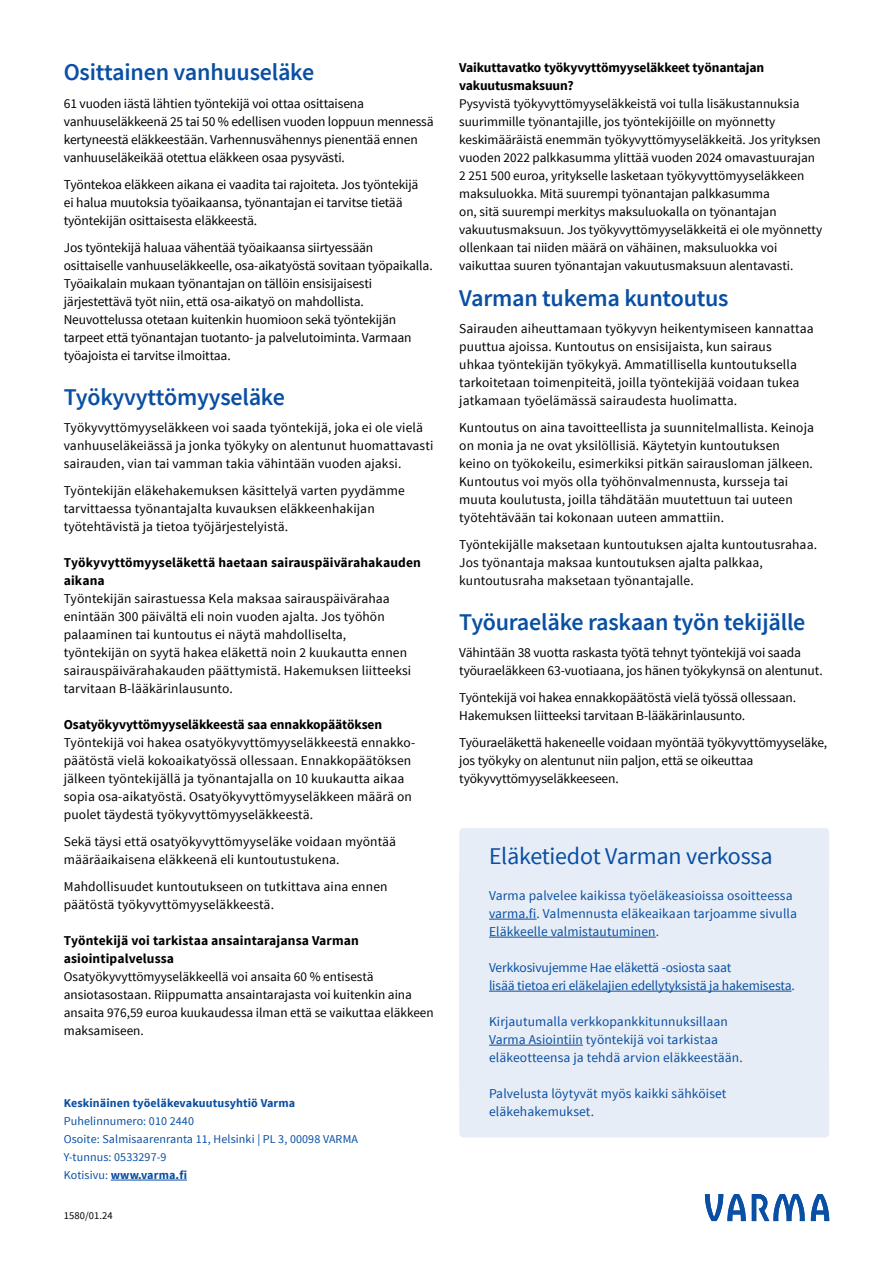
<style>
.page{position:relative;width:893px;height:1263px;background:#fff}
.page>*{position:absolute;margin:0;border:0;box-sizing:border-box;transform-origin:0 0}
._2__Otsikko{font:600 24px "Source Sans Pro";letter-spacing:-.01em;color:#094fa3}
.Loppulaatikko__otsikko{font:24px "Source Sans Pro";letter-spacing:-.01em;color:#094fa3}
._2__Otsikko_1_rivi{font:600 24px "Source Sans Pro";letter-spacing:-.01em;color:#094fa3}
.leipis{font:13.5px/18px "Source Sans Pro";letter-spacing:.005em;color:#000}
.Loppulaatikko__mammy{font:13.5px/18px "Source Sans Pro";letter-spacing:.01em;color:#094fa3}
._3__Otsikko{font:700 13.5px/18px "Source Sans Pro";letter-spacing:.01em;color:#000}
._3__Otsikko-2{font:700 13.5px/18px "Source Sans Pro";letter-spacing:-.01em;color:#000}
.Loppulaatikko__mammy-2{font:13.5px/18px "Source Sans Pro";letter-spacing:-.01em;color:#094fa3}
.Loppulaatikko__viimeinen_kappale{font:13.5px/18px "Source Sans Pro";letter-spacing:.01em;color:#094fa3}
.leipis-2{font:13.2px/18px "Source Sans Pro";color:#000}
.osoitetiedot{font:12px "Source Sans Pro";letter-spacing:.01em;color:#094fa3}
.osoitetiedot__otsikko{font:700 12px "Source Sans Pro";letter-spacing:.01em;color:#094fa3}
.osoitetiedot-2{font:700 12px "Source Sans Pro";letter-spacing:.01em;color:#094fa3}
.t1{font:10.5px "Source Sans Pro";letter-spacing:.01em;color:#000}
.s1{font-weight:400}
</style>
<div class="page">
<div style="left:459px;top:828px;width:370px;height:44px;background:#e7edf6"></div>
<div style="left:459px;top:872px;width:370px;height:85px;background:#e7edf6"></div>
<hr style="left:489px;top:919px;width:48px;height:1px;background:#094fa3">
<hr style="left:489px;top:937px;width:167px;height:1px;background:#094fa3">
<div style="left:459px;top:944px;width:370px;height:67px;background:#e7edf6"></div>
<hr style="left:489px;top:991px;width:302px;height:1px;background:#094fa3">
<div style="left:459px;top:998px;width:370px;height:85px;background:#e7edf6"></div>
<hr style="left:489px;top:1045px;width:94px;height:1px;background:#094fa3">
<div style="left:459px;top:1083px;width:370px;height:54px;background:#e7edf6"></div>
<hr style="left:111px;top:1180px;width:76px;height:1px;background:#094fa3">
<img style="left:704px;top:1194px;width:126px;height:28px">
<h2 class="_2__Otsikko_1_rivi" style="left:64px;top:56px;width:252px">Osittainen vanhuuseläke</h2>
<p class="leipis" style="left:64px;top:95px;width:371px">61 vuoden iästä lähtien työntekijä voi ottaa osittaisena vanhuuseläkkeenä 25 tai 50 % edellisen vuoden loppuun mennessä kertyneestä eläkkeestään. Varhennusvähennys pienentää ennen vanhuuseläkeikää otettua eläkkeen osaa pysyvästi.</p>
<p class="leipis" style="left:64px;top:176px;width:356px">Työntekoa eläkkeen aikana ei vaadita tai rajoiteta. Jos työntekijä ei halua muutoksia työaikaansa, työnantajan ei tarvitse tietää työntekijän osittaisesta eläkkeestä.</p>
<p class="leipis" style="left:64px;top:239px;width:370px">Jos työntekijä haluaa vähentää työaikaansa siirtyessään osittaiselle vanhuuseläkkeelle, osa-aikatyöstä sovitaan työpaikalla.<br>Työaikalain mukaan työnantajan on tällöin ensisijaisesti järjestettävä työt niin, että osa-aikatyö on mahdollista.<br>Neuvottelussa otetaan kuitenkin huomioon sekä työntekijän tarpeet että työnantajan tuotanto- ja palvelutoiminta. Varmaan työajoista ei tarvitse ilmoittaa.</p>
<h2 class="_2__Otsikko" style="left:64px;top:382px;width:223px">Työkyvyttömyyseläke</h2>
<p class="leipis" style="left:64px;top:419px;width:371px">Työkyvyttömyyseläkkeen voi saada työntekijä, joka ei ole vielä vanhuuseläkeiässä ja jonka työkyky on alentunut huomattavasti sairauden, vian tai vamman takia vähintään vuoden ajaksi.</p>
<p class="leipis" style="left:64px;top:482px;width:343px">Työntekijän eläkehakemuksen käsittelyä varten pyydämme tarvittaessa työnantajalta kuvauksen eläkkeenhakijan työtehtävistä ja tietoa työjärjestelyistä.</p>
<h3 class="_3__Otsikko" style="left:64px;top:554px;width:359px">Työkyvyttömyyseläkettä haetaan sairauspäivärahakauden aikana</h3>
<p class="leipis" style="left:64px;top:590px;width:349px">Työntekijän sairastuessa Kela maksaa sairauspäivärahaa enintään 300 päivältä eli noin vuoden ajalta. Jos työhön palaaminen tai kuntoutus ei näytä mahdolliselta, työntekijän on syytä hakea eläkettä noin 2 kuukautta ennen sairauspäivärahakauden päättymistä. Hakemuksen liitteeksi tarvitaan B-lääkärinlausunto.</p>
<h3 class="_3__Otsikko-2" style="left:64px;top:716px;width:320px">Osatyökyvyttömyyseläkkeestä saa ennakkopäätöksen</h3>
<p class="leipis" style="left:64px;top:734px;width:353px">Työntekijä voi hakea osatyökyvyttömyyseläkkeestä ennakko&shy;päätöstä vielä kokoaikatyössä ollessaan. Ennakkopäätöksen jälkeen työntekijällä ja työnantajalla on 10 kuukautta aikaa sopia osa-aikatyöstä. Osatyökyvyttömyyseläkkeen määrä on puolet täydestä työkyvyttömyyseläkkeestä.</p>
<p class="leipis" style="left:64px;top:833px;width:334px">Sekä täysi että osatyökyvyttömyyseläke voidaan myöntää määräaikaisena eläkkeenä eli kuntoutustukena.</p>
<p class="leipis" style="left:64px;top:878px;width:325px">Mahdollisuudet kuntoutukseen on tutkittava aina ennen päätöstä työkyvyttömyyseläkkeestä.</p>
<h3 class="_3__Otsikko" style="left:64px;top:932px;width:297px">Työntekijä voi tarkistaa ansaintarajansa Varman asiointipalvelussa</h3>
<p class="leipis-2" style="left:64px;top:968px;width:371px">Osatyökyvyttömyyseläkkeellä voi ansaita 60 % entisestä ansiotasostaan. Riippumatta ansaintarajasta voi kuitenkin aina ansaita 976,59 euroa kuukaudessa ilman että se vaikuttaa eläkkeen maksamiseen.</p>
<p class="osoitetiedot__otsikko" style="left:64px;top:1095px;width:233px">Keskinäinen työeläkevakuutusyhtiö Varma</p>
<p class="osoitetiedot" style="left:64px;top:1114px;width:132px">Puhelinnumero: 010 2440</p>
<p class="osoitetiedot" style="left:64px;top:1132px;width:296px">Osoite: Salmisaarenranta 11, Helsinki | PL 3, 00098 VARMA</p>
<p class="osoitetiedot" style="left:64px;top:1150px;width:104px">Y-tunnus: 0533297-9</p>
<p class="osoitetiedot-2" style="left:64px;top:1167px;width:125px"><span class="s1">Kotisivu:</span> www.varma.fi</p>
<p class="t1" style="left:64px;top:1208px;width:50px">1580/01.24</p>
<h3 class="_3__Otsikko-2" style="left:459px;top:59px;width:307px">Vaikuttavatko työkyvyttömyyseläkkeet työnantajan vakuutusmaksuun?</h3>
<p class="leipis-2" style="left:459px;top:95px;width:364px">Pysyvistä työkyvyttömyyseläkkeistä voi tulla lisäkustannuksia suurimmille työnantajille, jos työntekijöille on myönnetty keskimääräistä enemmän työkyvyttömyyseläkkeitä. Jos yrityksen vuoden 2022 palkkasumma ylittää vuoden 2024 omavastuurajan 2 251 500 euroa, yritykselle lasketaan työkyvyttömyyseläkkeen maksuluokka. Mitä suurempi työnantajan palkkasumma<br>on, sitä suurempi merkitys maksuluokalla on työnantajan vakuutusmaksuun. Jos työkyvyttömyyseläkkeitä ei ole myönnetty ollenkaan tai niiden määrä on vähäinen, maksuluokka voi vaikuttaa suuren työnantajan vakuutusmaksuun alentavasti.</p>
<h2 class="_2__Otsikko" style="left:459px;top:283px;width:271px">Varman tukema kuntoutus</h2>
<p class="leipis" style="left:459px;top:320px;width:356px">Sairauden aiheuttamaan työkyvyn heikentymiseen kannattaa puuttua ajoissa. Kuntoutus on ensisijaista, kun sairaus<br>uhkaa työntekijän työkykyä. Ammatillisella kuntoutuksella tarkoitetaan toimenpiteitä, joilla työntekijää voidaan tukea jatkamaan työelämässä sairaudesta huolimatta.</p>
<p class="leipis" style="left:459px;top:419px;width:356px">Kuntoutus on aina tavoitteellista ja suunnitelmallista. Keinoja on monia ja ne ovat yksilöllisiä. Käytetyin kuntoutuksen keino on työkokeilu, esimerkiksi pitkän sairausloman jälkeen.<br>Kuntoutus voi myös olla työhönvalmennusta, kursseja tai muuta koulutusta, joilla tähdätään muutettuun tai uuteen työtehtävään tai kokonaan uuteen ammattiin.</p>
<p class="leipis" style="left:459px;top:536px;width:359px">Työntekijälle maksetaan kuntoutuksen ajalta kuntoutusrahaa.<br>Jos työnantaja maksaa kuntoutuksen ajalta palkkaa, kuntoutusraha maksetaan työnantajalle.</p>
<h2 class="_2__Otsikko" style="left:459px;top:607px;width:348px">Työuraeläke raskaan työn tekijälle</h2>
<p class="leipis" style="left:459px;top:644px;width:365px">Vähintään 38 vuotta raskasta työtä tehnyt työntekijä voi saada työuraeläkkeen 63-vuotiaana, jos hänen työkykynsä on alentunut.</p>
<p class="leipis" style="left:459px;top:689px;width:338px">Työntekijä voi hakea ennakkopäätöstä vielä työssä ollessaan.<br>Hakemuksen liitteeksi tarvitaan B-lääkärinlausunto.</p>
<p class="leipis" style="left:459px;top:734px;width:370px">Työuraeläkettä hakeneelle voidaan myöntää työkyvyttömyyseläke, jos työkyky on alentunut niin paljon, että se oikeuttaa työkyvyttömyyseläkkeeseen.</p>
<h2 class="Loppulaatikko__otsikko" style="left:489px;top:841px;width:285px">Eläketiedot Varman verkossa</h2>
<p class="Loppulaatikko__mammy" style="left:489px;top:887px;width:310px">Varma palvelee kaikissa työeläkeasioissa osoitteessa varma.fi. Valmennusta eläkeaikaan tarjoamme sivulla<br>Eläkkeelle valmistautuminen.</p>
<p class="Loppulaatikko__mammy-2" style="left:489px;top:959px;width:307px">Verkkosivujemme Hae eläkettä -osiosta saat<br>lisää tietoa eri eläkelajien edellytyksistä ja hakemisesta.</p>
<p class="Loppulaatikko__mammy" style="left:489px;top:1013px;width:255px">Kirjautumalla verkkopankkitunnuksillaan<br>Varma Asiointiin työntekijä voi tarkistaa eläkeotteensa ja tehdä arvion eläkkeestään.</p>
<p class="Loppulaatikko__viimeinen_kappale" style="left:489px;top:1085px;width:239px">Palvelusta löytyvät myös kaikki sähköiset eläkehakemukset.</p>
</div>
